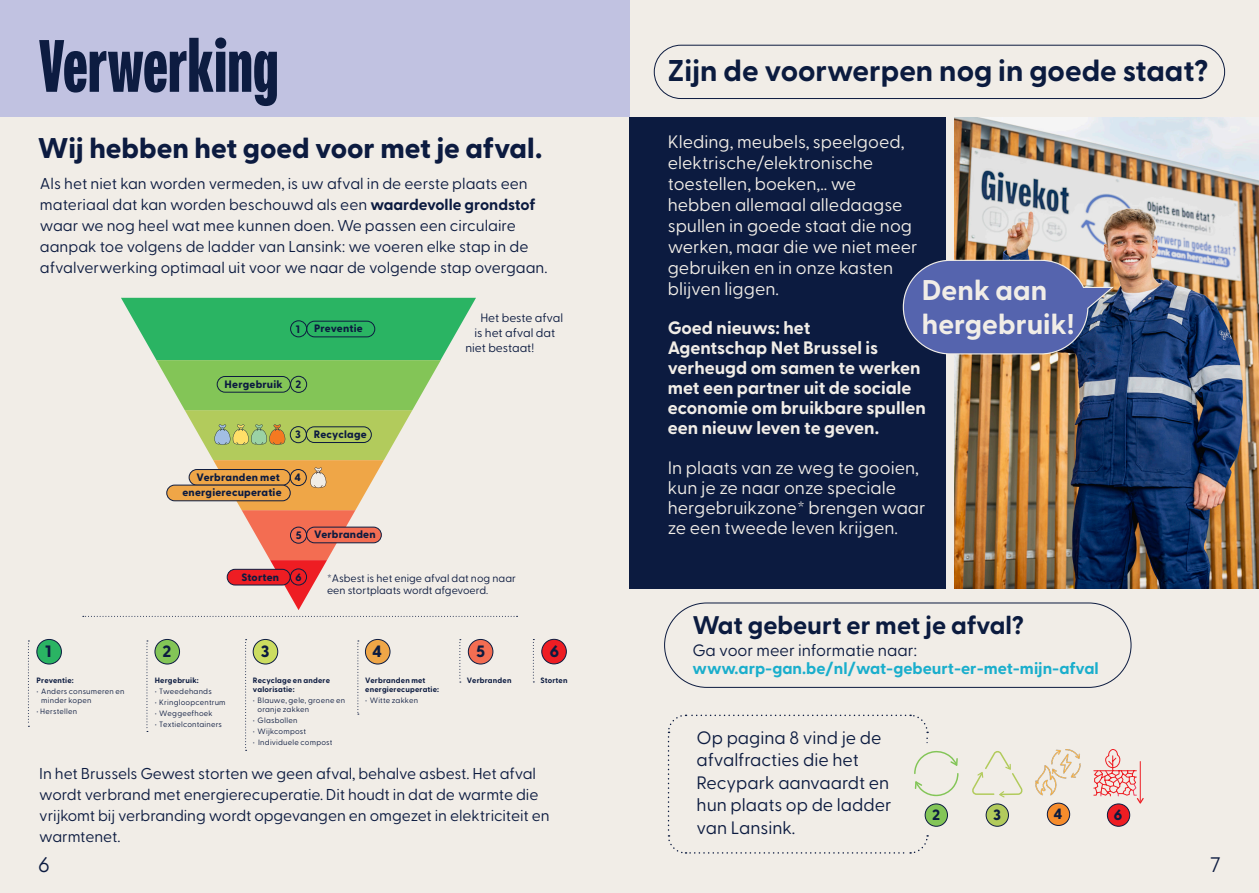
<style>
.page{position:relative;width:1259px;height:893px;background:#f1ede7}
.page>*{position:absolute;margin:0;border:0;box-sizing:border-box;transform-origin:0 0}
.t1{font:900 75px "Fairweather";color:#0d1c41}
.t2{font:700 30px "Greycliff CF";color:#0b1b3f}
.t3{font:800 28.5px "Greycliff CF";color:#0c1b40}
.t4{font:700 28.5px/34.2px "Greycliff CF";color:#f1ede7}
.t5{font:700 25.5px "Greycliff CF";color:#0b1b3f}
.t6{font:21px "Greycliff CF";color:#0d1c41}
.t7{font:18px/21px "Greycliff CF";color:#f1ede7}
.t8{font:700 18px/20px "Greycliff CF";color:#f1ede7}
.t9{font:18px/22.5px "Greycliff CF";color:#0c1b40}
.t10{font:700 16.5px "Greycliff CF";color:#1aaecc}
.t11{font:16.5px "Greycliff CF";color:#0c1b40}
.t12{font:800 16.35px "Greycliff CF";color:#0c1b40}
.t13{font:15.75px/21px "Greycliff CF";letter-spacing:-.005em;color:#0c1b40}
.t14{font:800 15px "Greycliff CF";color:#0c1b40}
.t15{font:12.15px "Greycliff CF";color:#0c1b40}
.t16{font:800 10.8px "Greycliff CF";letter-spacing:.02em;color:#0c1b40}
.t17{font:10.8px/11.2px "Greycliff CF";color:#0c1b40}
.t18{font:7.8px/8.7px "Greycliff CF";letter-spacing:.025em;color:#0c1b40}
.t19{font:700 7.8px/8.7px "Greycliff CF";letter-spacing:.025em;color:#0c1b40}
.s1{font-weight:700}
</style>
<div class="page">
<div style="left:0;top:0;width:629px;height:117px;background:#c1c2e1"></div>
<svg style="left:667px;top:714px;width:291px;height:140px"></svg>
<div style="left:925px;top:804px;width:22px;height:22px;background:#83c557;border-radius:50%"></div>
<div style="left:925px;top:804px;width:22px;height:22px;border:1px solid #0c1b40;border-radius:50%"></div>
<svg style="left:972px;top:751px;width:50px;height:46px"></svg>
<div style="left:986px;top:804px;width:22px;height:22px;background:#b2cb5c;border-radius:50%"></div>
<div style="left:986px;top:804px;width:22px;height:22px;border:1px solid #0c1b40;border-radius:50%"></div>
<img style="left:1035px;top:749px;width:46px;height:47px">
<div style="left:1047px;top:803px;width:22px;height:22px;background:#f68c2c;border-radius:50%"></div>
<div style="left:1047px;top:803px;width:23px;height:23px;border:1px solid #0c1b40;border-radius:50%"></div>
<svg style="left:1093px;top:749px;width:50px;height:55px"></svg>
<div style="left:1107px;top:804px;width:22px;height:22px;background:#ee1d23;border-radius:50%"></div>
<div style="left:1107px;top:804px;width:23px;height:22px;border:1px solid #0c1b40;border-radius:50%"></div>
<div style="left:629px;top:117px;width:316px;height:472px;background:#0c1b40"></div>
<img style="left:954px;top:117px;width:305px;height:472px">
<svg style="left:902px;top:259px;width:213px;height:96px;background:#56629d"></svg>
<div style="left:664px;top:603px;width:467px;height:85px;border:1px solid #0c1b40;border-radius:42px"></div>
<div style="left:654px;top:45px;width:571px;height:54px;border:1px solid #0c1b40;border-radius:27px"></div>
<svg style="left:245px;top:639px;width:2px;height:112px"></svg>
<svg style="left:357px;top:640px;width:2px;height:75px"></svg>
<svg style="left:459px;top:639px;width:2px;height:44px"></svg>
<svg style="left:146px;top:640px;width:2px;height:92px"></svg>
<svg style="left:28px;top:640px;width:1px;height:87px"></svg>
<div style="left:37px;top:639px;width:24px;height:25px;background:#2ab463;border-radius:50%"></div>
<div style="left:37px;top:639px;width:25px;height:25px;border:1px solid #0c1b40;border-radius:50%"></div>
<div style="left:155px;top:639px;width:24px;height:25px;background:#83c557;border-radius:50%"></div>
<div style="left:155px;top:639px;width:25px;height:25px;border:1px solid #0c1b40;border-radius:50%"></div>
<div style="left:253px;top:639px;width:25px;height:25px;background:#ccdd60;border-radius:50%"></div>
<div style="left:253px;top:639px;width:25px;height:25px;border:1px solid #0c1b40;border-radius:50%"></div>
<div style="left:365px;top:639px;width:25px;height:25px;background:#efa647;border-radius:50%"></div>
<div style="left:365px;top:639px;width:25px;height:25px;border:1px solid #0c1b40;border-radius:50%"></div>
<div style="left:468px;top:639px;width:25px;height:25px;background:#f36d52;border-radius:50%"></div>
<div style="left:468px;top:639px;width:25px;height:25px;border:1px solid #0c1b40;border-radius:50%"></div>
<svg style="left:533px;top:639px;width:1px;height:43px"></svg>
<div style="left:542px;top:639px;width:24px;height:25px;background:#ee1d23;border-radius:50%"></div>
<div style="left:541px;top:639px;width:25px;height:25px;border:1px solid #0c1b40;border-radius:50%"></div>
<svg style="left:83px;top:616px;width:434px;height:1px"></svg>
<svg style="left:121px;top:298px;width:355px;height:312px"></svg>
<p class="t1" style="left:38px;top:23px;width:242px">Verwerking</p>
<p class="t3" style="left:38px;top:126px;width:506px">Wij hebben het goed voor met je afval.</p>
<p class="t13" style="left:40px;top:171px;width:509px">Als het niet kan worden vermeden, is uw afval in de eerste plaats een materiaal dat kan worden beschouwd als een <span class="s1">waardevolle grondstof </span>waar we nog heel wat mee kunnen doen. We passen een circulaire aanpak toe volgens de ladder van Lansink: we voeren elke stap in de afvalverwerking optimaal uit voor we naar de volgende stap overgaan.</p>
<p class="t16" style="left:296px;top:320px;width:6px">1</p>
<p class="t16" style="left:314px;top:320px;width:50px">Preventie</p>
<p class="t16" style="left:224px;top:376px;width:60px">Hergebruik</p>
<p class="t16" style="left:295px;top:376px;width:7px">2</p>
<p class="t16" style="left:295px;top:426px;width:7px">3</p>
<p class="t16" style="left:314px;top:426px;width:54px">Recyclage</p>
<p class="t16" style="left:197px;top:469px;width:85px">Verbranden met</p>
<p class="t16" style="left:294px;top:469px;width:8px">4</p>
<p class="t16" style="left:182px;top:484px;width:101px">energierecuperatie</p>
<p class="t15" style="left:480px;top:309px;width:84px">Het beste afval</p>
<p class="t15" style="left:474px;top:324px;width:82px">is het afval dat</p>
<p class="t15" style="left:465px;top:339px;width:70px">niet bestaat!</p>
<p class="t16" style="left:241px;top:568px;width:39px">Storten</p>
<p class="t16" style="left:296px;top:527px;width:7px">5</p>
<p class="t16" style="left:314px;top:526px;width:63px">Verbranden</p>
<p class="t17" style="left:327px;top:572px;width:190px">*Asbest is het enige afval dat nog naar een stortplaats wordt afgevoerd.</p>
<p class="t16" style="left:296px;top:569px;width:8px">6</p>
<p class="t12" style="left:45px;top:639px;width:8px">1</p>
<p class="t12" style="left:163px;top:639px;width:10px">2</p>
<p class="t12" style="left:261px;top:639px;width:10px">3</p>
<p class="t12" style="left:372px;top:639px;width:11px">4</p>
<p class="t12" style="left:476px;top:639px;width:10px">5</p>
<p class="t19" style="left:37px;top:676px;width:39px">Preventie:</p>
<p class="t18" style="left:41px;top:687px;width:85px;text-indent:-5px">• Anders consumeren en minder kopen</p>
<p class="t18" style="left:37px;top:706px;width:42px">• Herstellen</p>
<p class="t19" style="left:155px;top:676px;width:46px">Hergebruik:</p>
<p class="t18" style="left:155px;top:687px;width:59px">• Tweedehands</p>
<p class="t18" style="left:155px;top:698px;width:72px">• Kringloopcentrum</p>
<p class="t18" style="left:155px;top:709px;width:60px">• Weggeefhoek</p>
<p class="t18" style="left:155px;top:720px;width:69px">• Textielcontainers</p>
<p class="t19" style="left:253px;top:676px;width:79px">Recyclage en andere valorisatie:</p>
<p class="t18" style="left:257px;top:695px;width:89px;text-indent:-5px">• Blauwe, gele, groene en oranje zakken</p>
<p class="t18" style="left:253px;top:715px;width:46px">• Glasbollen</p>
<p class="t18" style="left:253px;top:726px;width:55px">• Wijkcompost</p>
<p class="t18" style="left:253px;top:737px;width:81px">• Individuele compost</p>
<p class="t19" style="left:365px;top:676px;width:62px">Verbranden met</p>
<p class="t19" style="left:467px;top:676px;width:46px">Verbranden</p>
<p class="t19" style="left:365px;top:684px;width:75px">energierecuperatie:</p>
<p class="t18" style="left:365px;top:695px;width:54px">• Witte zakken</p>
<p class="t12" style="left:550px;top:639px;width:11px">6</p>
<p class="t19" style="left:540px;top:676px;width:29px">Storten</p>
<p class="t13" style="left:39px;top:762px;width:512px">In het Brussels Gewest storten we geen afval, behalve asbest. Het afval wordt verbrand met energierecuperatie. Dit houdt in dat de warmte die vrijkomt bij verbranding wordt opgevangen en omgezet in elektriciteit en warmtenet.</p>
<p class="t6" style="left:38px;top:848px;width:13px">6</p>
<p class="t2" style="left:668px;top:48px;width:542px">Zijn de voorwerpen nog in goede staat?</p>
<p class="t7" style="left:668px;top:129px;width:251px">Kleding, meubels, speelgoed, elektrische/elektronische toestellen, boeken,.. we hebben allemaal alledaagse spullen in goede staat die nog werken, maar die we niet meer gebruiken en in onze kasten blijven liggen.</p>
<p class="t8" style="left:668px;top:317px;width:259px">Goed nieuws: het<br>Agentschap Net Brussel is verheugd om samen te werken met een partner uit de sociale economie om bruikbare spullen een nieuw leven te geven.</p>
<p class="t7" style="left:668px;top:456px;width:259px;line-height:20px">In plaats van ze weg te gooien, kun je ze naar onze speciale hergebruikzone* brengen waar ze een tweede leven krijgen.</p>
<p class="t4" style="left:922px;top:271px;width:154px">Denk aan hergebruik!</p>
<p class="t5" style="left:692px;top:605px;width:333px">Wat gebeurt er met je afval?</p>
<p class="t11" style="left:692px;top:638px;width:226px">Ga voor meer informatie naar:</p>
<p class="t10" style="left:692px;top:656px;width:408px">www.arp-gan.be/nl/wat-gebeurt-er-met-mijn-afval</p>
<p class="t9" style="left:696px;top:725px;width:196px">Op pagina 8 vind je de afvalfracties die het<br>Recypark aanvaardt en hun plaats op de ladder van Lansink.</p>
<p class="t14" style="left:932px;top:803px;width:10px">2</p>
<p class="t14" style="left:993px;top:803px;width:9px">3</p>
<p class="t14" style="left:1053px;top:802px;width:10px">4</p>
<p class="t14" style="left:1113px;top:803px;width:10px">6</p>
<p class="t6" style="left:1210px;top:848px;width:12px">7</p>
</div>
